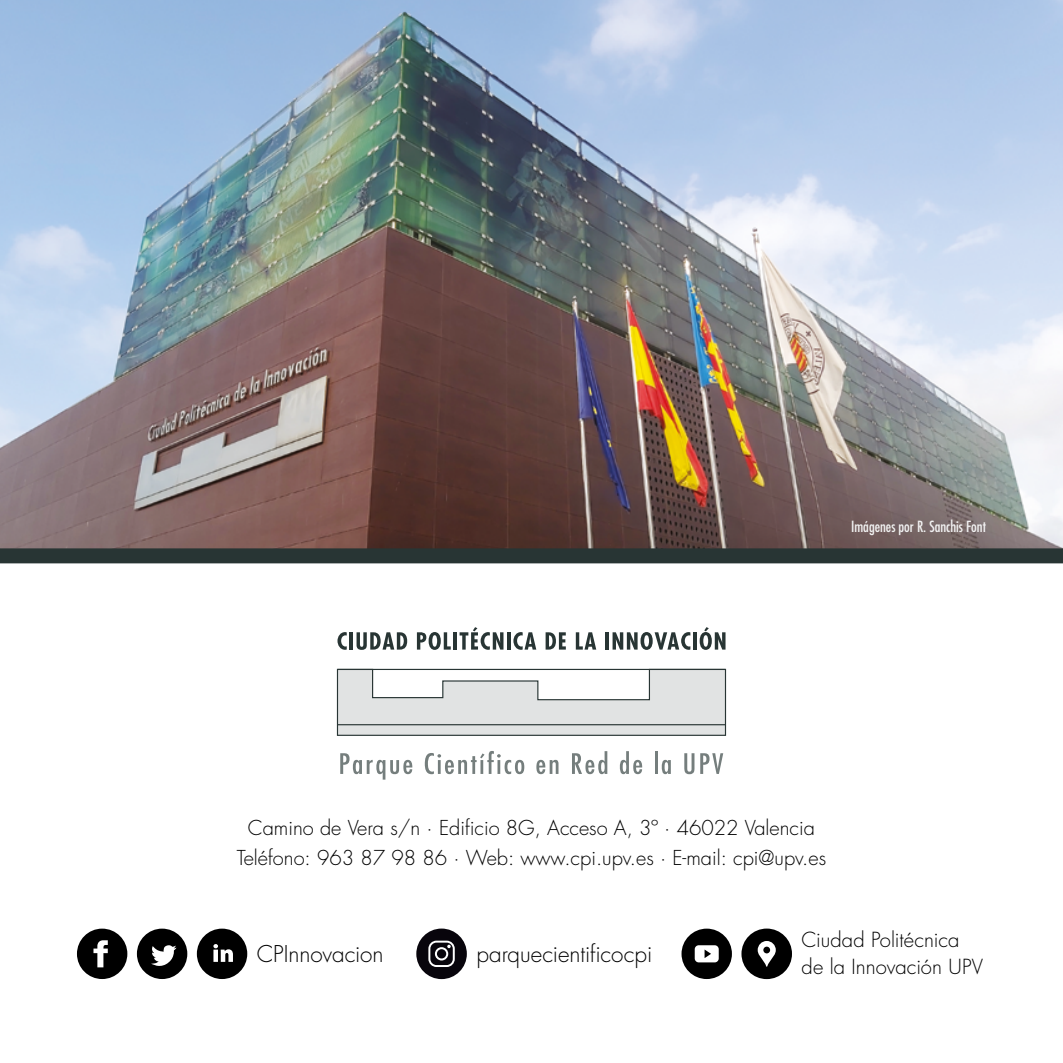
<style>
.page{position:relative;width:1063px;height:1063px;background:#fff}
.page>*{position:absolute;margin:0;border:0;box-sizing:border-box;transform-origin:0 0}
.t1{font:300 22.5px "Futura Std";letter-spacing:-.005em;color:#000}
.t2{font:300 20.25px/27px "Futura Std";letter-spacing:.005em;color:#000}
.t3{font:300 20px/30px "Futura Std";color:#000;text-align:center}
.t4{font:condensed 15px "Futura Std";color:#f2f2f2}
</style>
<div class="page">
<svg style="left:336px;top:668px;width:391px;height:68px"></svg>
<hr style="left:337px;top:724px;width:388px;height:1px;background:#283534">
<hr style="left:337px;top:669px;width:388px;height:1px;background:#283534">
<svg style="left:340px;top:753px;width:72px;height:27px"></svg>
<svg style="left:425px;top:751px;width:99px;height:23px"></svg>
<svg style="left:536px;top:760px;width:23px;height:14px"></svg>
<svg style="left:572px;top:751px;width:35px;height:23px"></svg>
<svg style="left:620px;top:751px;width:22px;height:23px"></svg>
<hr style="left:655px;top:751px;width:2px;height:23px;background:#757e7d">
<svg style="left:662px;top:760px;width:9px;height:14px"></svg>
<svg style="left:684px;top:753px;width:39px;height:21px"></svg>
<svg style="left:337px;top:632px;width:10px;height:18px"></svg>
<hr style="left:350px;top:632px;width:3px;height:18px;background:#283534">
<svg style="left:357px;top:632px;width:50px;height:18px"></svg>
<svg style="left:417px;top:632px;width:34px;height:18px"></svg>
<hr style="left:453px;top:632px;width:4px;height:18px;background:#283534">
<svg style="left:460px;top:627px;width:43px;height:23px"></svg>
<hr style="left:507px;top:632px;width:3px;height:18px;background:#283534">
<svg style="left:513px;top:632px;width:23px;height:18px"></svg>
<svg style="left:546px;top:632px;width:20px;height:18px"></svg>
<svg style="left:576px;top:632px;width:20px;height:18px"></svg>
<hr style="left:606px;top:632px;width:3px;height:18px;background:#283534">
<svg style="left:613px;top:632px;width:77px;height:18px"></svg>
<hr style="left:693px;top:632px;width:4px;height:18px;background:#283534">
<svg style="left:700px;top:627px;width:26px;height:23px"></svg>
<img style="left:0;top:0;width:1063px;height:548px">
<div style="left:0;top:548px;width:1063px;height:15px;background:#283534"></div>
<div style="left:416px;top:929px;width:51px;height:50px;background:#08050c;border-radius:25px"></div>
<svg style="left:428px;top:941px;width:27px;height:26px"></svg>
<div style="left:77px;top:929px;width:50px;height:50px;background:#000;border-radius:50%"></div>
<svg style="left:93px;top:940px;width:15px;height:27px"></svg>
<div style="left:137px;top:929px;width:50px;height:50px;background:#000;border-radius:50%"></div>
<svg style="left:151px;top:945px;width:26px;height:21px"></svg>
<div style="left:197px;top:929px;width:50px;height:50px;background:#000;border-radius:50%"></div>
<svg style="left:213px;top:944px;width:20px;height:18px"></svg>
<div style="left:682px;top:929px;width:50px;height:50px;background:#000;border-radius:50%"></div>
<div style="left:695px;top:945px;width:24px;height:17px;background:#fff;border-radius:4px"></div>
<svg style="left:705px;top:950px;width:6px;height:8px"></svg>
<div style="left:741px;top:929px;width:51px;height:50px;background:#000;border-radius:50%"></div>
<svg style="left:758px;top:941px;width:18px;height:26px"></svg>
<p class="t4" style="left:851px;top:517px;width:136px">Imágenes por R. Sanchis Font</p>
<p class="t3" style="left:237px;top:814px;width:591px">Camino de Vera s/n · Edificio 8G, Acceso A, 3º · 46022 Valencia<br>Teléfono: 963 87 98 86 · Web: www.cpi.upv.es · E-mail: cpi@upv.es</p>
<p class="t1" style="left:257px;top:940px;width:128px">CPInnovacion</p>
<p class="t1" style="left:476px;top:940px;width:177px">parquecientificocpi</p>
<p class="t2" style="left:802px;top:927px;width:183px">Ciudad Politécnica de la Innovación UPV</p>
</div>
